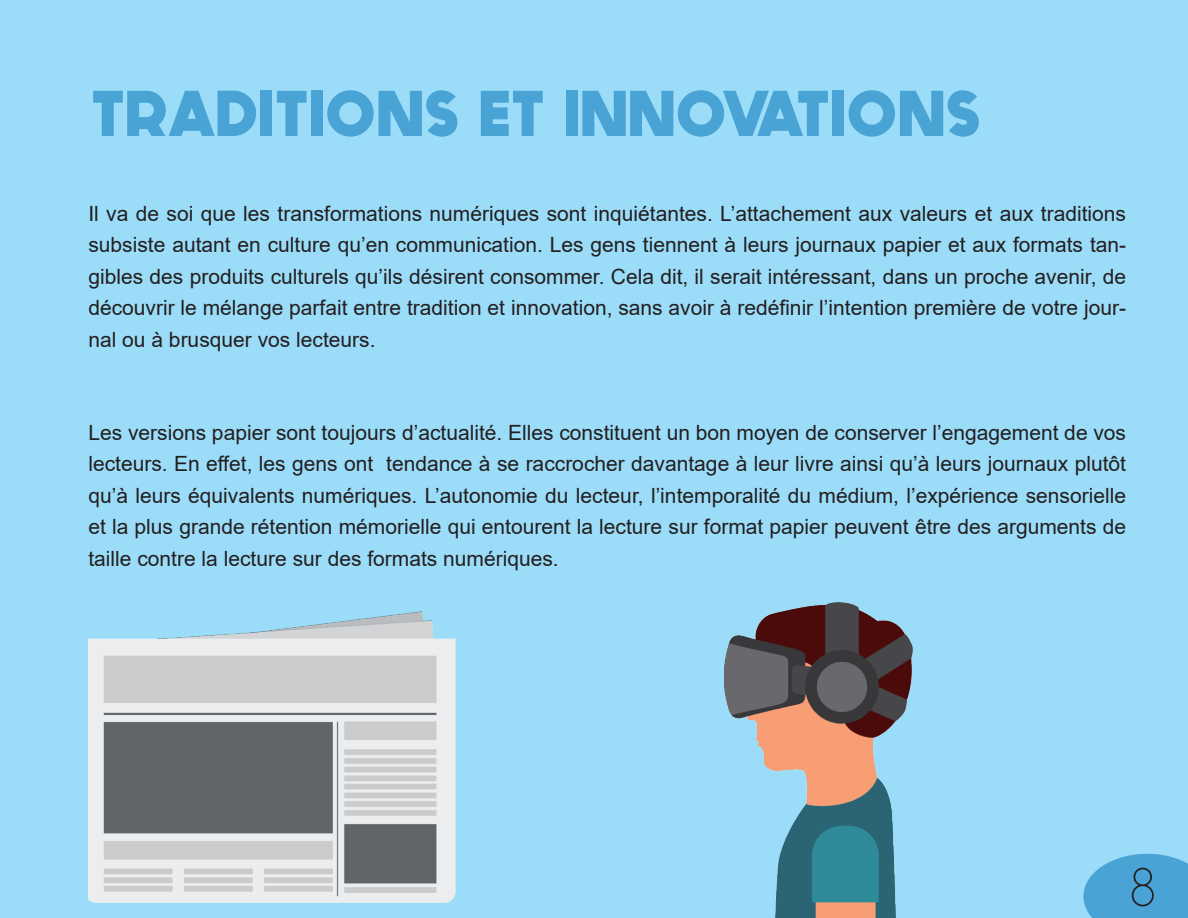
<style>
.page{position:relative;width:1188px;height:918px;background:#9bdcf8}
.page>*{position:absolute;margin:0;border:0;box-sizing:border-box;transform-origin:0 0}
.t1{font:700 64.5px "Generica";color:#4aa3d5}
.t2{font:54px "Generica";color:#231f20}
.t3{font:21px/31.5px "Arial";color:#231f20;text-align:justify}
</style>
<div class="page">
<svg style="left:1083px;top:854px;width:105px;height:64px"></svg>
<img style="left:88px;top:611px;width:368px;height:292px">
<img style="left:723px;top:602px;width:190px;height:316px">
<h1 class="t1" style="left:91px;top:75px;width:892px">TRADITIONS ET INNOVATIONS</h1>
<p class="t3" style="left:88px;top:198px;width:1039px">Il va de soi que les transformations numériques sont inquiétantes. L’attachement aux valeurs et aux traditions subsiste autant en culture qu’en communication. Les gens tiennent à leurs journaux papier et aux formats tan&shy;gibles des produits culturels qu’ils désirent consommer. Cela dit, il serait intéressant, dans un proche avenir, de découvrir le mélange parfait entre tradition et innovation, sans avoir à redéfinir l’intention première de votre jour&shy;nal ou à brusquer vos lecteurs.</p>
<p class="t3" style="left:88px;top:417px;width:1039px">Les versions papier sont toujours d’actualité. Elles constituent un bon moyen de conserver l’engagement de vos lecteurs. En effet, les gens ont tendance à se raccrocher davantage à leur livre ainsi qu’à leurs journaux plutôt qu’à leurs équivalents numériques. L’autonomie du lecteur, l’intemporalité du médium, l’expérience sensorielle et la plus grande rétention mémorielle qui entourent la lecture sur format papier peuvent être des arguments de taille contre la lecture sur des formats numériques.</p>
<h2 class="t2" style="left:1130px;top:854px;width:27px">8</h2>
</div>
